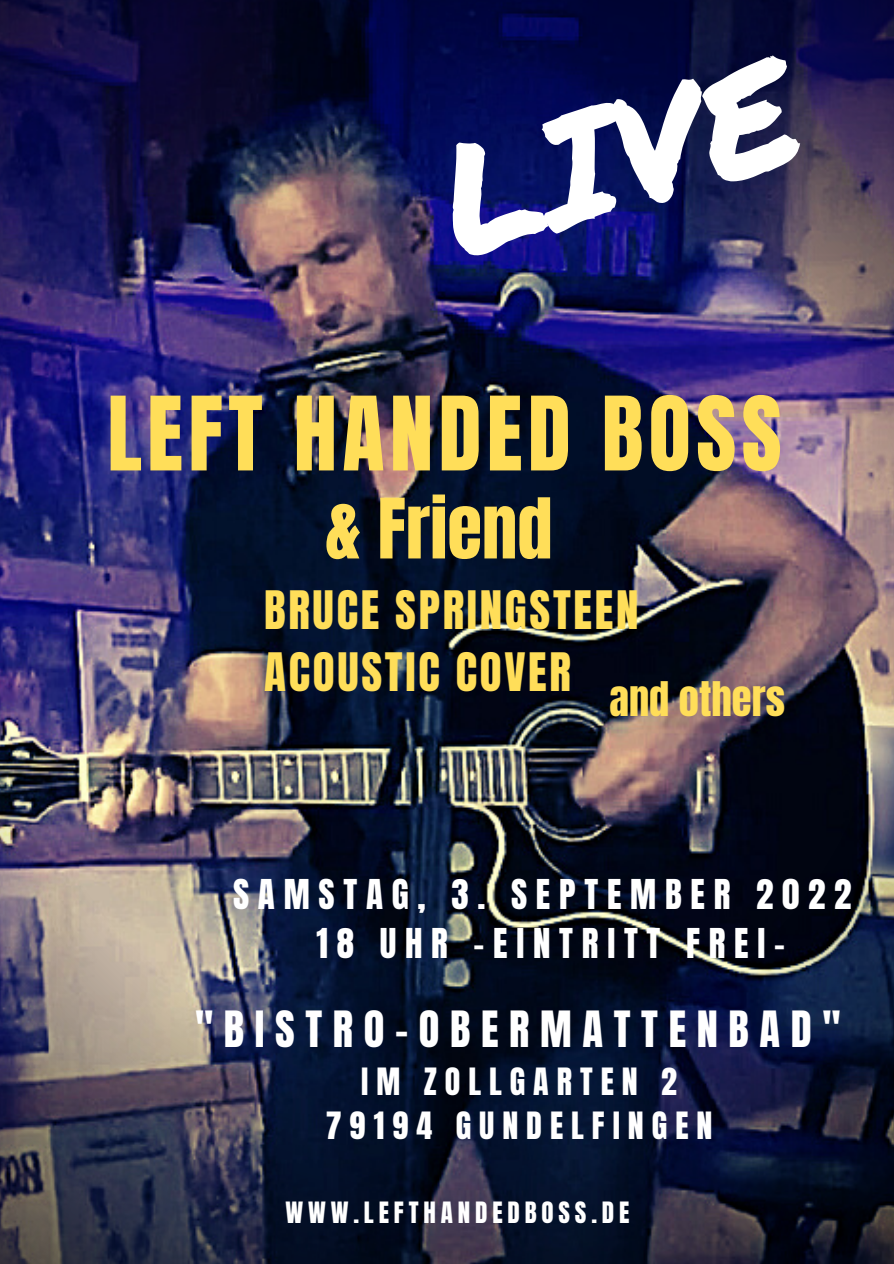
<style>
.page{position:relative;width:894px;height:1264px;background:#fff}
.page>*{position:absolute;margin:0;border:0;box-sizing:border-box;transform-origin:0 0}
.t1{font:153.9px "Permanent Marker";color:#fff}
.t2{font:87px "Anton";letter-spacing:.06em;color:#ffde59}
.t3{font:70.8px "Anton";color:#ffde59}
.t4{font:45px "Anton";letter-spacing:.06em;color:#ffde59}
.t5{font:42.45px "Anton";letter-spacing:.25em;color:#fff}
.t6{font:40.5px "Anton";color:#ffde59}
.t7{font:34.95px "Anton";letter-spacing:.25em;color:#fff}
.t8{font:31.95px "Anton";letter-spacing:.25em;color:#fff}
.t9{font:24.9px "Anton";letter-spacing:.195em;color:#fff}
</style>
<div class="page">
<img style="left:0;top:0;width:893px;height:1263px">
<p class="t1" style="left:413px;top:95px;width:364px;rotate:-16deg">LIVE</p>
<p class="t2" style="left:107px;top:371px;width:675px">LEFT HANDED BOSS</p>
<p class="t3" style="left:325px;top:478px;width:229px">&amp; Friend</p>
<p class="t4" style="left:264px;top:577px;width:376px">BRUCE SPRINGSTEEN</p>
<p class="t4" style="left:264px;top:639px;width:308px">ACOUSTIC COVER</p>
<p class="t6" style="left:609px;top:670px;width:177px">and others</p>
<p class="t7" style="left:233px;top:869px;width:619px">SAMSTAG, 3. SEPTEMBER 2022</p>
<p class="t7" style="left:316px;top:917px;width:470px">18 UHR -EINTRITT FREI-</p>
<p class="t5" style="left:195px;top:999px;width:647px">"BISTRO-OBERMATTENBAD"</p>
<p class="t8" style="left:361px;top:1058px;width:317px">IM ZOLLGARTEN 2</p>
<p class="t8" style="left:326px;top:1102px;width:388px">79194 GUNDELFINGEN</p>
<p class="t9" style="left:285px;top:1195px;width:345px">WWW.LEFTHANDEDBOSS.DE</p>
</div>
